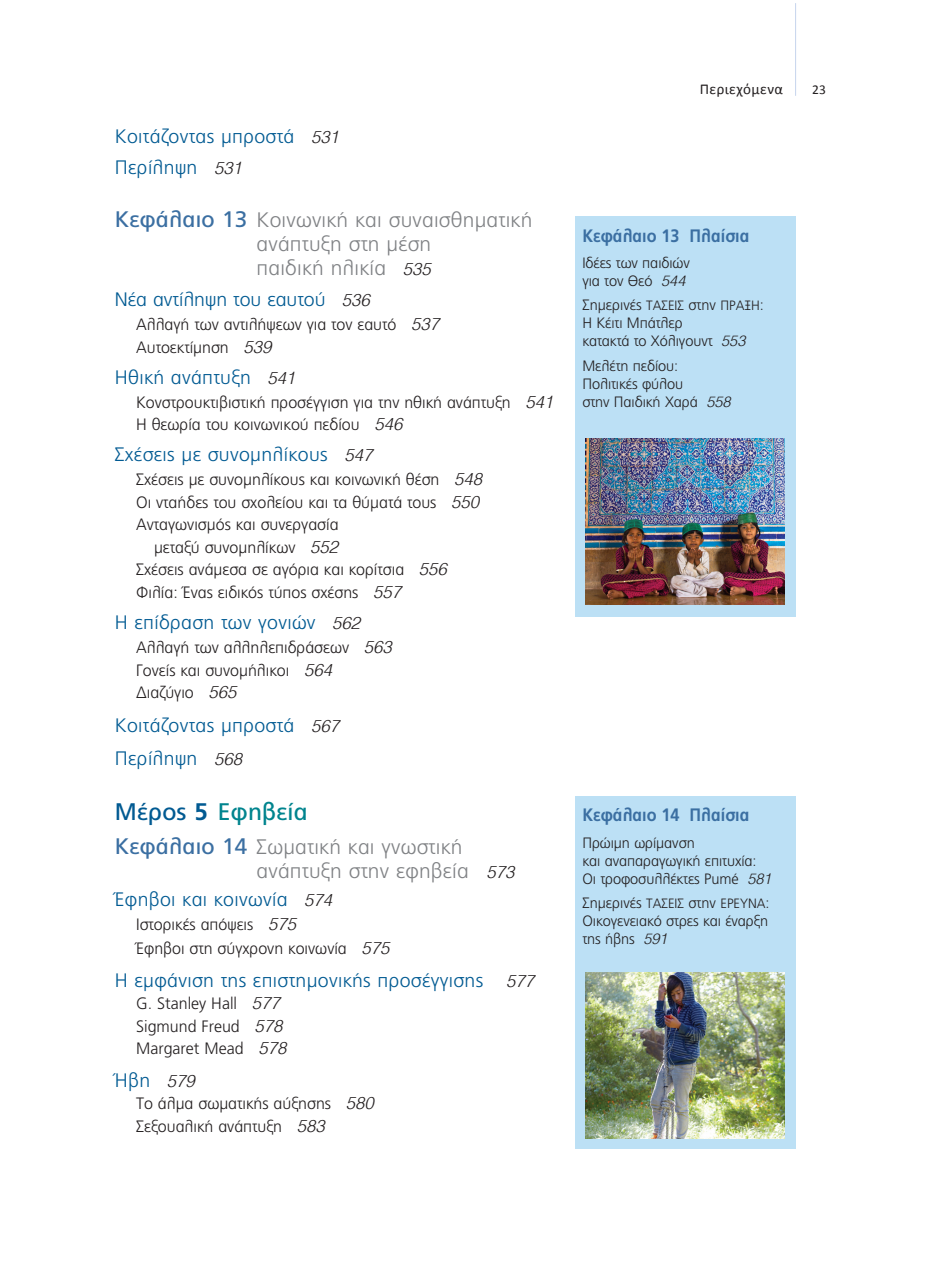
<style>
.page{position:relative;width:936px;height:1276px;background:#fff}
.page>*{position:absolute;margin:0;border:0;box-sizing:border-box;transform-origin:0 0}
.t1{font:24px "PF Catalog";letter-spacing:.01em;color:#00848e}
.t2{font:300 21px/24px "PF Catalog";letter-spacing:.01em;color:#808285}
.t3{font:300 19.5px "PF Catalog";letter-spacing:.015em;color:#015a92}
.t4{font:700 18px "PF Catalog";color:#3b6fa2;scale:.9 1}
.t5{font:300 16.5px/22.5px "PF Catalog";color:#231f20;text-align:right}
.t6{font:300 15px/18px "PF Catalog";letter-spacing:-.005em;color:#231f20}
.t7{font:15px "Calibri";letter-spacing:.025em;color:#231f20}
.t8{font:13.5px "Calibri";color:#231f20}
.s1{font-family:"UB Helvetica Light Italic";font-weight:400;font-size:17.25px;color:#231f20}
.s2{font-weight:400;font-size:22.5px;color:#3b6fa2}
.s3{font-family:"UB Helvetica Light Italic";font-weight:400;font-size:17.25px}
.s4{color:#015a92}
.s5{font-weight:700;color:#015a92}
.s6{font-family:"UB Helvetica Light Italic";font-weight:400}
.s7{font-size:13.5px}
</style>
<div class="page">
<hr style="left:795px;top:3px;width:1px;height:93px;background:#c6d5ed">
<div style="left:575px;top:216px;width:220px;height:400px;background:#bce0f5"></div>
<img style="left:585px;top:439px;width:199px;height:166px">
<div style="left:575px;top:796px;width:220px;height:352px;background:#bce0f5"></div>
<img style="left:585px;top:972px;width:199px;height:166px">
<p class="t3" style="left:115px;top:128px;width:226px">Κοιτάζοντας μπροστά <span class="s1">531</span></p>
<p class="t3" style="left:115px;top:159px;width:129px">Περίληψη <span class="s1">531</span></p>
<p class="t2" style="left:256px;top:209px;width:277px;text-indent:-142px"><span class="s2">Κεφάλαιο 13</span> Κοινωνική και συναισθηματική ανάπτυξη στη μέση<br>παιδική ηλικία <span class="s1">535</span></p>
<p class="t3" style="left:115px;top:292px;width:256px">Νέα αντίληψη του εαυτού <span class="s1">536</span></p>
<p class="t5" style="left:136px;top:315px;width:304px">Αλλαγή των αντιλήψεων για τον εαυτό <span class="s3">537</span></p>
<p class="t5" style="left:136px;top:337px;width:137px">Αυτοεκτίμηση <span class="s3">539</span></p>
<p class="t3" style="left:115px;top:369px;width:182px">Ηθική ανάπτυξη <span class="s1">541</span></p>
<p class="t5" style="left:136px;top:392px;width:419px">Κονστρουκτιβιστική προσέγγιση για την ηθική ανάπτυξη <span class="s3">541</span></p>
<p class="t5" style="left:136px;top:415px;width:268px">Η θεωρία του κοινωνικού πεδίου <span class="s3">546</span></p>
<p class="t3" style="left:115px;top:447px;width:259px">Σχέσεις με συνομηλίκους <span class="s1">547</span></p>
<p class="t5" style="left:136px;top:470px;width:347px">Σχέσεις με συνομηλίκους και κοινωνική θέση <span class="s3">548</span></p>
<p class="t5" style="left:136px;top:492px;width:344px">Οι νταήδες του σχολείου και τα θύματά τους <span class="s3">550</span></p>
<p class="t5" style="left:136px;top:515px;width:204px">Ανταγωνισμός και συνεργασία μεταξύ συνομηλίκων <span class="s3">552</span></p>
<p class="t5" style="left:136px;top:560px;width:312px">Σχέσεις ανάμεσα σε αγόρια και κορίτσια <span class="s3">556</span></p>
<p class="t5" style="left:136px;top:582px;width:266px">Φιλία: Ένας ειδικός τύπος σχέσης <span class="s3">557</span></p>
<p class="t3" style="left:115px;top:614px;width:247px">Η επίδραση των γονιών <span class="s1">562</span></p>
<p class="t5" style="left:136px;top:637px;width:257px">Αλλαγή των αλληλεπιδράσεων <span class="s3">563</span></p>
<p class="t5" style="left:136px;top:660px;width:197px">Γονείς και συνομήλικοι <span class="s3">564</span></p>
<p class="t5" style="left:136px;top:682px;width:102px">Διαζύγιο <span class="s3">565</span></p>
<p class="t3" style="left:115px;top:717px;width:226px">Κοιτάζοντας μπροστά <span class="s1">567</span></p>
<p class="t3" style="left:115px;top:750px;width:129px">Περίληψη <span class="s1">568</span></p>
<p class="t1" style="left:115px;top:798px;width:194px"><span class="s4">Μέρος</span> <span class="s5">5</span> Εφηβεία</p>
<p class="t2" style="left:256px;top:836px;width:259px;text-indent:-142px"><span class="s2">Κεφάλαιο 14</span> Σωματική και γνωστική ανάπτυξη στην εφηβεία <span class="s1">573</span></p>
<p class="t3" style="left:115px;top:891px;width:219px">Έφηβοι και κοινωνία <span class="s1">574</span></p>
<p class="t5" style="left:136px;top:914px;width:161px">Ιστορικές απόψεις <span class="s3">575</span></p>
<p class="t5" style="left:136px;top:938px;width:255px">Έφηβοι στη σύγχρονη κοινωνία <span class="s3">575</span></p>
<p class="t3" style="left:115px;top:972px;width:421px">Η εμφάνιση της επιστημονικής προσέγγισης <span class="s1">577</span></p>
<p class="t5" style="left:136px;top:993px;width:145px">G. Stanley Hall <span class="s3">577</span></p>
<p class="t5" style="left:136px;top:1016px;width:148px">Sigmund Freud <span class="s3">578</span></p>
<p class="t5" style="left:136px;top:1038px;width:152px">Margaret Mead <span class="s3">578</span></p>
<p class="t3" style="left:115px;top:1072px;width:81px">Ήβη <span class="s1">579</span></p>
<p class="t5" style="left:136px;top:1093px;width:239px">Το άλμα σωματικής αύξησης <span class="s3">580</span></p>
<p class="t5" style="left:136px;top:1116px;width:190px">Σεξουαλική ανάπτυξη <span class="s3">583</span></p>
<p class="t7" style="left:699px;top:79px;width:85px">Περιεχόμενα</p>
<p class="t8" style="left:812px;top:81px;width:16px">23</p>
<p class="t4" style="left:582px;top:225px;width:187px">Κεφάλαιο 13 Πλαίσια</p>
<p class="t6" style="left:582px;top:255px;width:109px">Ιδέες των παιδιών</p>
<p class="t6" style="left:582px;top:273px;width:104px">για τον Θεό <span class="s6">544</span></p>
<p class="t6" style="left:582px;top:297px;width:183px">Σημερινές <span class="s7">ΤΑΣΕΙΣ</span> στην <span class="s7">ΠΡΑΞΗ</span>:</p>
<p class="t6" style="left:582px;top:315px;width:164px">Η Κέιτι Μπάτλερ<br>κατακτά το Χόλιγουντ <span class="s6">553</span></p>
<p class="t6" style="left:582px;top:358px;width:97px">Μελέτη πεδίου:</p>
<p class="t6" style="left:582px;top:376px;width:150px">Πολιτικές φύλου<br>στην Παιδική Χαρά <span class="s6">558</span></p>
<p class="t4" style="left:582px;top:804px;width:187px">Κεφάλαιο 14 Πλαίσια</p>
<p class="t6" style="left:582px;top:834px;width:114px">Πρώιμη ωρίμανση</p>
<p class="t6" style="left:582px;top:852px;width:176px">και αναπαραγωγική επιτυχία:</p>
<p class="t6" style="left:582px;top:870px;width:191px">Οι τροφοσυλλέκτες Pumé <span class="s6">581</span></p>
<p class="t6" style="left:582px;top:895px;width:189px;text-align:justify">Σημερινές <span class="s7">ΤΑΣΕΙΣ</span> στην <span class="s7">ΕΡΕΥΝΑ</span>:<br>Οικογενειακό στρες και έναρξη της ήβης <span class="s6">591</span></p>
</div>
